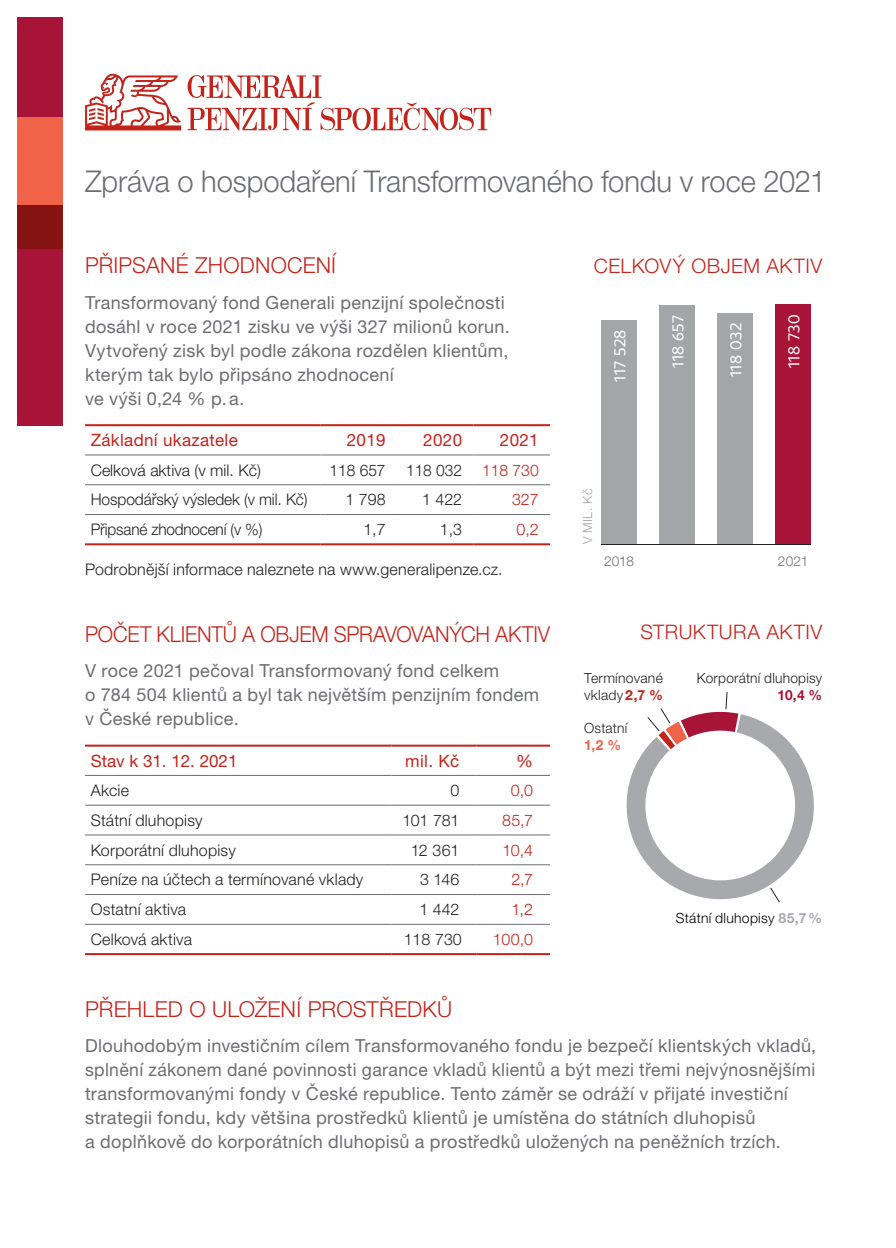
<style>
.page{position:relative;width:896px;height:1248px;background:#fff}
.page>*{position:absolute;margin:0;border:0;box-sizing:border-box;transform-origin:0 0}
.t1{font:300 30px "Helvetica Neue LT Pro";letter-spacing:-.005em;color:#6c6d70}
.t2{font:300 22px "Helvetica Neue LT Pro";color:#c5221a}
.t3{font:300 22px "Helvetica Neue LT Pro";color:#c5221a;scale:.94 1}
.t4{font:300 20px "Helvetica Neue LT Pro";letter-spacing:.025em;color:#c5221a}
.t5{font:18px/24px "Helvetica Neue LT Pro";letter-spacing:.02em;color:#6c6d70}
.t6{font:17px "Helvetica Neue LT Pro";letter-spacing:.02em;color:#c5221a}
.t7{font:17px "Helvetica Neue LT Pro";color:#c5221a}
.t8{font:300 16px "Helvetica Neue LT Pro";letter-spacing:.005em;color:#231f20}
.t9{font:300 16px "Helvetica Neue LT Pro";color:#c5221a}
.t10{font:16px "CP";letter-spacing:.025em;color:#fff}
.t11{font:300 16px "Helvetica Neue LT Pro";letter-spacing:.005em;color:#231f20;scale:.96 1}
.t12{font:300 14px/16.8px "Helvetica Neue LT Pro";letter-spacing:.02em;color:#231f20}
.t13{font:300 14px "Helvetica Neue LT Pro";letter-spacing:.02em;color:#000}
.t14{font:700 14px "Helvetica Neue LT Pro";color:#a81437}
.t15{font:700 14px "Helvetica Neue LT Pro";color:#f16349}
.t16{font:300 13.6px "Helvetica Neue LT Pro";letter-spacing:.005em;color:#6c6d70}
.t17{font:300 12.8px "Helvetica Neue LT Pro";color:#a4a5a9}
.s1{color:#c5221a}
.s2{font-weight:700;color:#c5221a}
.s3{font-weight:700;color:#a8a9ad}
</style>
<div class="page">
<hr style="left:85px;top:424px;width:235px;height:2px;background:#c5221a">
<hr style="left:320px;top:424px;width:77px;height:2px;background:#c5221a">
<hr style="left:397px;top:424px;width:76px;height:2px;background:#c5221a">
<hr style="left:473px;top:424px;width:77px;height:2px;background:#c5221a">
<hr style="left:85px;top:543px;width:235px;height:2px;background:#c5221a">
<hr style="left:320px;top:543px;width:77px;height:2px;background:#c5221a">
<hr style="left:397px;top:543px;width:76px;height:2px;background:#c5221a">
<hr style="left:473px;top:543px;width:77px;height:2px;background:#c5221a">
<hr style="left:85px;top:454px;width:235px;height:1px;background:#6c6d70">
<hr style="left:320px;top:454px;width:77px;height:1px;background:#6c6d70">
<hr style="left:397px;top:454px;width:76px;height:1px;background:#6c6d70">
<hr style="left:473px;top:454px;width:77px;height:1px;background:#6c6d70">
<hr style="left:85px;top:484px;width:235px;height:1px;background:#6c6d70">
<hr style="left:320px;top:484px;width:77px;height:1px;background:#6c6d70">
<hr style="left:397px;top:484px;width:76px;height:1px;background:#6c6d70">
<hr style="left:473px;top:484px;width:77px;height:1px;background:#6c6d70">
<hr style="left:85px;top:514px;width:235px;height:1px;background:#6c6d70">
<hr style="left:320px;top:514px;width:77px;height:1px;background:#6c6d70">
<hr style="left:397px;top:514px;width:76px;height:1px;background:#6c6d70">
<hr style="left:473px;top:514px;width:77px;height:1px;background:#6c6d70">
<hr style="left:85px;top:744px;width:306px;height:2px;background:#c5221a">
<hr style="left:391px;top:744px;width:85px;height:2px;background:#c5221a">
<hr style="left:476px;top:744px;width:74px;height:2px;background:#c5221a">
<hr style="left:85px;top:953px;width:306px;height:2px;background:#c5221a">
<hr style="left:391px;top:953px;width:85px;height:2px;background:#c5221a">
<hr style="left:476px;top:953px;width:74px;height:2px;background:#c5221a">
<hr style="left:85px;top:774px;width:306px;height:1px;background:#6c6d70">
<hr style="left:391px;top:774px;width:85px;height:1px;background:#6c6d70">
<hr style="left:476px;top:774px;width:74px;height:1px;background:#6c6d70">
<hr style="left:85px;top:804px;width:306px;height:1px;background:#6c6d70">
<hr style="left:391px;top:804px;width:85px;height:1px;background:#6c6d70">
<hr style="left:476px;top:804px;width:74px;height:1px;background:#6c6d70">
<hr style="left:85px;top:834px;width:306px;height:1px;background:#6c6d70">
<hr style="left:391px;top:834px;width:85px;height:1px;background:#6c6d70">
<hr style="left:476px;top:834px;width:74px;height:1px;background:#6c6d70">
<hr style="left:85px;top:864px;width:306px;height:1px;background:#6c6d70">
<hr style="left:391px;top:864px;width:85px;height:1px;background:#6c6d70">
<hr style="left:476px;top:864px;width:74px;height:1px;background:#6c6d70">
<hr style="left:85px;top:894px;width:306px;height:1px;background:#6c6d70">
<hr style="left:391px;top:894px;width:85px;height:1px;background:#6c6d70">
<hr style="left:476px;top:894px;width:74px;height:1px;background:#6c6d70">
<hr style="left:85px;top:923px;width:306px;height:1px;background:#6c6d70">
<hr style="left:391px;top:923px;width:85px;height:1px;background:#6c6d70">
<hr style="left:476px;top:923px;width:74px;height:1px;background:#6c6d70">
<div style="left:717px;top:313px;width:36px;height:230px;background:#a4a5a9"></div>
<div style="left:601px;top:320px;width:36px;height:223px;background:#a4a5a9"></div>
<hr style="left:601px;top:543px;width:210px;height:1px;background:#231f20">
<div style="left:659px;top:305px;width:36px;height:238px;background:#a4a5a9"></div>
<div style="left:775px;top:304px;width:36px;height:239px;background:#a81437"></div>
<svg style="left:85px;top:73px;width:96px;height:57px"></svg>
<svg style="left:187px;top:75px;width:304px;height:55px"></svg>
<svg style="left:626px;top:692px;width:188px;height:211px"></svg>
<div style="left:17px;top:17px;width:45px;height:100px;background:#a81437"></div>
<div style="left:17px;top:117px;width:45px;height:88px;background:#f16349"></div>
<div style="left:17px;top:205px;width:45px;height:44px;background:#851312"></div>
<div style="left:17px;top:249px;width:45px;height:177px;background:#a81437"></div>
<h1 class="t1" style="left:85px;top:162px;width:742px">Zpráva o hospodaření Transformovaného fondu v roce 2021</h1>
<p class="t2" style="left:85px;top:252px;width:252px">PŘIPSANÉ ZHODNOCENÍ</p>
<p class="t5" style="left:85px;top:290px;width:426px">Transformovaný fond Generali penzijní společnosti dosáhl v roce 2021 zisku ve výši 327 milionů korun.<br>Vytvořený zisk byl podle zákona rozdělen klientům, kterým tak bylo připsáno zhodnocení<br>ve výši 0,24 % p. a.</p>
<p class="t6" style="left:91px;top:429px;width:149px">Základní ukazatele</p>
<p class="t6" style="left:347px;top:429px;width:40px">2019</p>
<p class="t6" style="left:423px;top:429px;width:40px">2020</p>
<p class="t6" style="left:500px;top:429px;width:40px">2021</p>
<p class="t8" style="left:91px;top:460px;width:172px">Celková aktiva (v mil. Kč)</p>
<p class="t8" style="left:329px;top:460px;width:58px">118 657</p>
<p class="t8" style="left:406px;top:460px;width:134px">118 032 <span class="s1">118 730</span></p>
<p class="t8" style="left:91px;top:490px;width:218px">Hospodářský výsledek (v mil. Kč)</p>
<p class="t8" style="left:345px;top:490px;width:42px">1 798</p>
<p class="t8" style="left:422px;top:490px;width:42px">1 422</p>
<p class="t9" style="left:512px;top:490px;width:28px">327</p>
<p class="t11" style="left:91px;top:519px;width:180px">Připsané zhodnocení (v %)</p>
<p class="t8" style="left:363px;top:519px;width:24px">1,7</p>
<p class="t8" style="left:440px;top:519px;width:24px">1,3</p>
<p class="t9" style="left:516px;top:519px;width:24px">0,2</p>
<p class="t8" style="left:85px;top:559px;width:419px">Podrobnější informace naleznete na www.generalipenze.cz.</p>
<p class="t3" style="left:85px;top:620px;width:496px">POČET KLIENTŮ A OBJEM SPRAVOVANÝCH AKTIV</p>
<p class="t5" style="left:85px;top:658px;width:456px">V roce 2021 pečoval Transformovaný fond celkem<br>o 784 504 klientů a byl tak největším penzijním fondem v České republice.</p>
<p class="t7" style="left:91px;top:750px;width:148px">Stav k 31. 12. 2021</p>
<p class="t6" style="left:405px;top:750px;width:56px">mil. Kč</p>
<p class="t6" style="left:516px;top:750px;width:18px">%</p>
<p class="t8" style="left:91px;top:780px;width:40px">Akcie</p>
<p class="t8" style="left:450px;top:780px;width:10px">0</p>
<p class="t9" style="left:511px;top:780px;width:24px">0,0</p>
<p class="t8" style="left:91px;top:810px;width:113px">Státní dluhopisy</p>
<p class="t8" style="left:402px;top:810px;width:58px">101 781</p>
<p class="t9" style="left:502px;top:810px;width:32px">85,7</p>
<p class="t8" style="left:91px;top:840px;width:147px">Korporátní dluhopisy</p>
<p class="t8" style="left:411px;top:840px;width:50px">12 361</p>
<p class="t9" style="left:502px;top:840px;width:32px">10,4</p>
<p class="t8" style="left:91px;top:869px;width:274px">Peníze na účtech a termínované vklady</p>
<p class="t8" style="left:420px;top:869px;width:41px">3 146</p>
<p class="t9" style="left:511px;top:869px;width:23px">2,7</p>
<p class="t8" style="left:91px;top:899px;width:97px">Ostatní aktiva</p>
<p class="t8" style="left:419px;top:899px;width:41px">1 442</p>
<p class="t9" style="left:511px;top:899px;width:23px">1,2</p>
<p class="t8" style="left:91px;top:929px;width:103px">Celková aktiva</p>
<p class="t8" style="left:404px;top:929px;width:60px">118 730</p>
<p class="t9" style="left:493px;top:929px;width:42px">100,0</p>
<p class="t4" style="left:594px;top:254px;width:230px">CELKOVÝ OBJEM AKTIV</p>
<p class="t10" style="left:610px;top:382px;width:54px;rotate:-90deg">117 528</p>
<p class="t10" style="left:668px;top:368px;width:54px;rotate:-90deg">118 657</p>
<p class="t10" style="left:784px;top:368px;width:55px;rotate:-90deg">118 730</p>
<p class="t10" style="left:726px;top:377px;width:55px;rotate:-90deg">118 032</p>
<p class="t17" style="left:580px;top:544px;width:57px;rotate:-90deg">V MIL. Kč</p>
<p class="t16" style="left:604px;top:553px;width:31px">2018</p>
<p class="t16" style="left:778px;top:553px;width:32px">2021</p>
<p class="t4" style="left:640px;top:620px;width:183px">STRUKTURA AKTIV</p>
<p class="t12" style="left:584px;top:669px;width:81px">Termínované vklady<span class="s2">2,7 %</span></p>
<p class="t12" style="left:584px;top:719px;width:45px">Ostatní</p>
<p class="t15" style="left:584px;top:735px;width:39px">1,2 %</p>
<p class="t12" style="left:697px;top:669px;width:127px">Korporátní dluhopisy</p>
<p class="t14" style="left:777px;top:686px;width:46px">10,4 %</p>
<p class="t13" style="left:676px;top:908px;width:148px">Státní dluhopisy <span class="s3">85,7%</span></p>
<p class="t2" style="left:85px;top:995px;width:369px">PŘEHLED O ULOŽENÍ PROSTŘEDKŮ</p>
<p class="t5" style="left:85px;top:1033px;width:732px">Dlouhodobým investičním cílem Transformovaného fondu je bezpečí klientských vkladů, splnění zákonem dané povinnosti garance vkladů klientů a být mezi třemi nejvýnosnějšími transformovanými fondy v České republice. Tento záměr se odráží v přijaté investiční strategii fondu, kdy většina prostředků klientů je umístěna do státních dluhopisů<br>a doplňkově do korporátních dluhopisů a prostředků uložených na peněžních trzích.</p>
</div>
